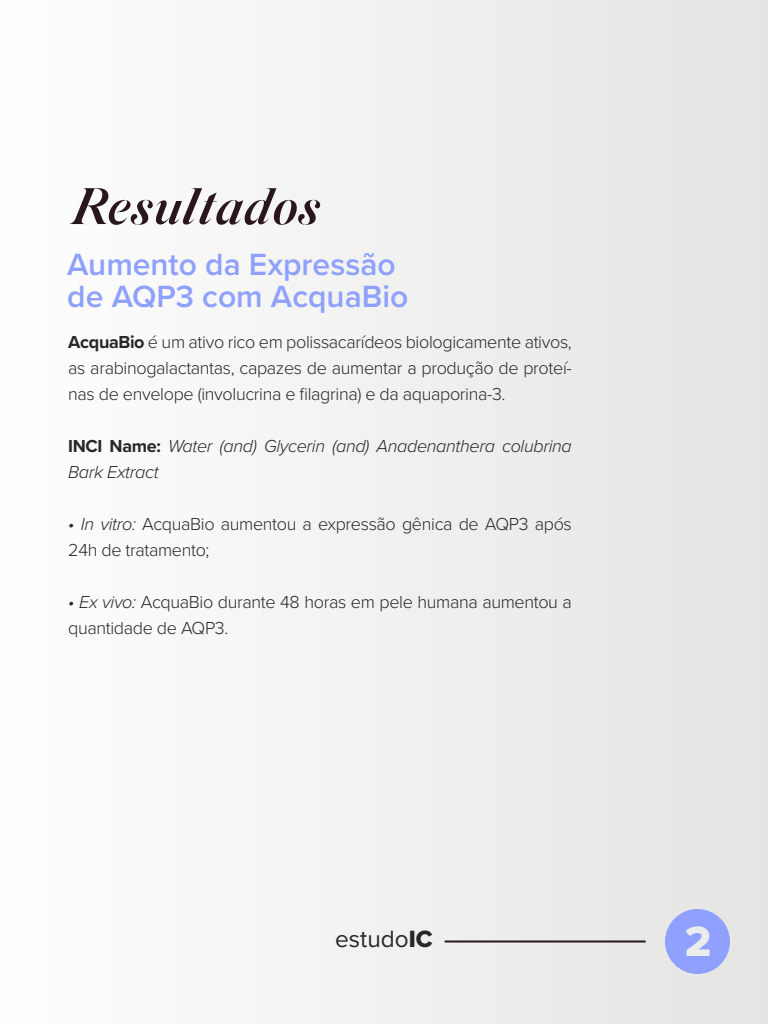
<style>
.page{position:relative;width:768px;height:1024px;background:#fff}
.page>*{position:absolute;margin:0;border:0;box-sizing:border-box;transform-origin:0 0}
.t1{font:italic 600 51.2px "Silk Serif";color:#29161e}
.t2{font:43.9px "Proxima Nova Extrabld";color:#ebeded}
.t3{font:600 31.8px/32.1px "Proxima Nova";color:#8fa0fe}
.t4{font:24.4px "Proxima Nova";color:#262828}
.t5{font:300 18px/26px "Proxima Nova";letter-spacing:-.02em;color:#262828}
.t6{font:italic 300 18px/26px "Proxima Nova";letter-spacing:-.02em;color:#262828}
.s1{font-weight:700}
.s2{font-weight:700;font-style:normal}
.s3{font-style:italic}
.s4{font-family:"Proxima Nova Extrabld"}
</style>
<div class="page">
<div style="left:0;top:0;width:768px;height:1024px;background:linear-gradient(to right,#fefefe,#e4e5e2)"></div>
<div style="left:665px;top:909px;width:65px;height:65px;background:#8fa0fe;border-radius:50%"></div>
<hr style="left:445px;top:940px;width:201px;height:2px;background:#29161e">
<h1 class="t1" style="left:71px;top:176px;width:250px">Resultados</h1>
<h3 class="t3" style="left:67px;top:247px;width:342px">Aumento da Expressão de AQP3 com AcquaBio</h3>
<p class="t5" style="left:68px;top:328px;width:505px;text-align:justify"><span class="s1">AcquaBio</span> é um ativo rico em polissacarídeos biologicamente ativos, as arabinogalactantas, capazes de aumentar a produção de proteí&shy;nas de envelope (involucrina e filagrina) e da aquaporina-3.</p>
<p class="t6" style="left:68px;top:432px;width:505px"><span class="s2">INCI Name:</span> Water (and) Glycerin (and) Anadenanthera colubrina<br>Bark Extract</p>
<p class="t5" style="left:68px;top:510px;width:505px"><span class="s3">• In vitro:</span> AcquaBio aumentou a expressão gênica de AQP3 após<br>24h de tratamento;</p>
<p class="t5" style="left:68px;top:588px;width:505px"><span class="s3">• Ex vivo:</span> AcquaBio durante 48 horas em pele humana aumentou a quantidade de AQP3.</p>
<h3 class="t4" style="left:335px;top:921px;width:99px">estudo<span class="s4">IC</span></h3>
<h2 class="t2" style="left:685px;top:909px;width:28px">2</h2>
</div>
